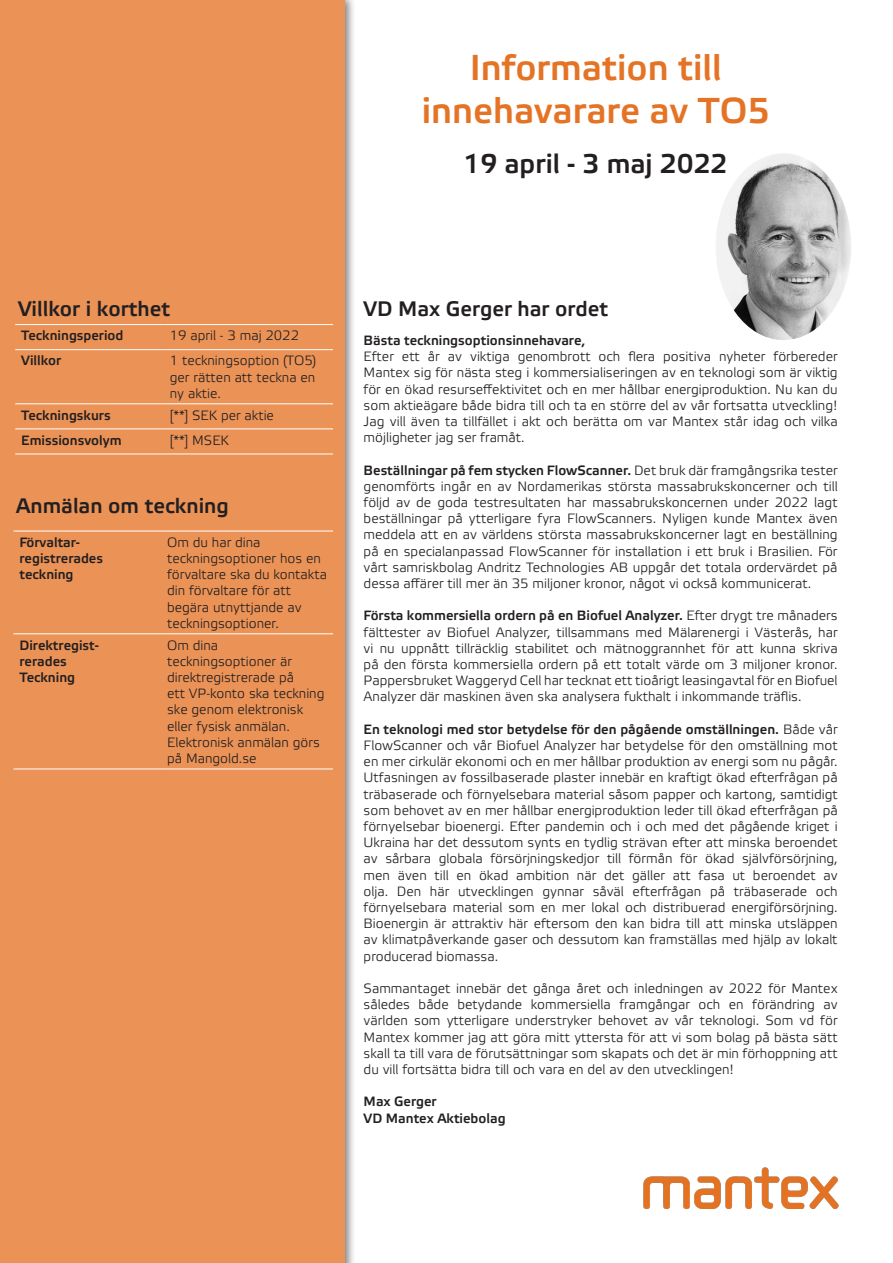
<style>
.page{position:relative;width:893px;height:1263px;background:#fff}
.page>*{position:absolute;margin:0;border:0;box-sizing:border-box;transform-origin:0 0}
.t1{font:36px/43.2px "Etelka Medium Pro";color:#e57325;text-align:center}
.t2{font:27px "Etelka Medium Pro";color:#231f20}
.t3{font:21px "Etelka Medium Pro";color:#231f20}
.t4{font:13.5px/16.2px "Etelka Light Pro";color:#231f20;text-align:justify}
.t5{font:13.5px/16.2px "Etelka Medium Pro";color:#231f20}
.s1{font-family:"Etelka Medium Pro"}
</style>
<div class="page">
<div style="left:0;top:0;width:356px;height:1263px;background:#231f20;opacity:.75"></div>
<div style="left:0;top:0;width:345px;height:1263px;background:#eb9357"></div>
<hr style="left:15px;top:324px;width:149px;height:1px;background:#fff">
<hr style="left:164px;top:324px;width:169px;height:1px;background:#fff">
<hr style="left:15px;top:349px;width:149px;height:1px;background:#fff">
<hr style="left:164px;top:349px;width:169px;height:1px;background:#fff">
<hr style="left:15px;top:404px;width:149px;height:1px;background:#fff">
<hr style="left:164px;top:404px;width:169px;height:1px;background:#fff">
<hr style="left:15px;top:429px;width:149px;height:1px;background:#fff">
<hr style="left:164px;top:429px;width:169px;height:1px;background:#fff">
<hr style="left:15px;top:454px;width:149px;height:1px;background:#fff">
<hr style="left:164px;top:454px;width:169px;height:1px;background:#fff">
<hr style="left:161px;top:633px;width:172px;height:1px;background:#fff">
<hr style="left:14px;top:633px;width:147px;height:1px;background:#fff">
<hr style="left:14px;top:531px;width:147px;height:1px;background:#fff">
<hr style="left:161px;top:531px;width:172px;height:1px;background:#fff">
<hr style="left:14px;top:769px;width:147px;height:1px;background:#fff">
<hr style="left:161px;top:769px;width:172px;height:1px;background:#fff">
<img style="left:716px;top:153px;width:135px;height:187px">
<img style="left:643px;top:1167px;width:196px;height:42px">
<p class="t1" style="left:422px;top:48px;width:350px">Information till innehavarare av TO5</p>
<p class="t2" style="left:463px;top:149px;width:265px">19 april - 3 maj 2022</p>
<p class="t3" style="left:18px;top:297px;width:154px">Villkor i korthet</p>
<p class="t3" style="left:364px;top:297px;width:246px">VD Max Gerger har ordet</p>
<p class="t5" style="left:21px;top:328px;width:104px">Teckningsperiod</p>
<p class="t4" style="left:170px;top:328px;width:131px">19 april - 3 maj 2022</p>
<p class="t5" style="left:21px;top:353px;width:42px">Villkor</p>
<p class="t4" style="left:170px;top:353px;width:148px">1 teckningsoption (TO5) ger rätten att teckna en ny aktie.</p>
<p class="t5" style="left:21px;top:408px;width:91px">Teckningskurs</p>
<p class="t4" style="left:170px;top:408px;width:106px">[**] SEK per aktie</p>
<p class="t5" style="left:21px;top:433px;width:102px">Emissionsvolym</p>
<p class="t4" style="left:170px;top:433px;width:61px">[**] MSEK</p>
<p class="t3" style="left:16px;top:494px;width:214px">Anmälan om teckning</p>
<p class="t5" style="left:20px;top:535px;width:62px">Förvaltar-</p>
<p class="t5" style="left:20px;top:551px;width:85px">registrerades teckning</p>
<p class="t4" style="left:167px;top:535px;width:161px;text-align:left">Om du har dina teckningsoptioner hos en förvaltare ska du kontakta din förvaltare för att begära utnyttjande av</p>
<p class="t4" style="left:167px;top:616px;width:113px">teckningsoptioner.</p>
<p class="t5" style="left:20px;top:637px;width:81px">Direktregist-</p>
<p class="t5" style="left:20px;top:654px;width:49px">rerades</p>
<p class="t5" style="left:20px;top:670px;width:57px">Teckning</p>
<p class="t4" style="left:167px;top:638px;width:129px;text-align:left">Om dina teckningsoptioner är direktregistrerade på</p>
<p class="t4" style="left:167px;top:686px;width:159px;text-align:left">ett VP-konto ska teckning ske genom elektronisk eller fysisk anmälan.</p>
<p class="t4" style="left:167px;top:735px;width:154px">Elektronisk anmälan görs på Mangold.se</p>
<p class="t5" style="left:364px;top:333px;width:223px">Bästa teckningsoptionsinnehavare,</p>
<p class="t4" style="left:364px;top:349px;width:476px">Efter ett år av viktiga genombrott och flera positiva nyheter förbereder Mantex sig för nästa steg i kommersialiseringen av en teknologi som är viktig för en ökad resurseffektivitet och en mer hållbar energiproduktion. Nu kan du som aktieägare både bidra till och ta en större del av vår fortsatta utveckling!<br>Jag vill även ta tillfället i akt och berätta om var Mantex står idag och vilka möjligheter jag ser framåt.</p>
<p class="t4" style="left:364px;top:463px;width:476px"><span class="s1">Beställningar på fem stycken FlowScanner.</span> Det bruk där framgångsrika tester genomförts ingår en av Nordamerikas största massabrukskoncerner och till följd av de goda testresultaten har massabrukskoncernen under 2022 lagt beställningar på ytterligare fyra FlowScanners. Nyligen kunde Mantex även meddela att en av världens största massabrukskoncerner lagt en beställning på en specialanpassad FlowScanner för installation i ett bruk i Brasilien. För vårt samriskbolag Andritz Technologies AB uppgår det totala ordervärdet på dessa affärer till mer än 35 miljoner kronor, något vi också kommunicerat.</p>
<p class="t4" style="left:364px;top:608px;width:476px"><span class="s1">Första kommersiella ordern på en Biofuel Analyzer.</span> Efter drygt tre månaders fälttester av Biofuel Analyzer, tillsammans med Mälarenergi i Västerås, har vi nu uppnått tillräcklig stabilitet och mätnoggrannhet för att kunna skriva på den första kommersiella ordern på ett totalt värde om 3 miljoner kronor.<br>Pappersbruket Waggeryd Cell har tecknat ett tioårigt leasingavtal för en Biofuel Analyzer där maskinen även ska analysera fukthalt i inkommande träflis.</p>
<p class="t4" style="left:364px;top:722px;width:476px"><span class="s1">En teknologi med stor betydelse för den pågående omställningen.</span> Både vår FlowScanner och vår Biofuel Analyzer har betydelse för den omställning mot en mer cirkulär ekonomi och en mer hållbar produktion av energi som nu pågår.<br>Utfasningen av fossilbaserade plaster innebär en kraftigt ökad efterfrågan på träbaserade och förnyelsebara material såsom papper och kartong, samtidigt som behovet av en mer hållbar energiproduktion leder till ökad efterfrågan på förnyelsebar bioenergi. Efter pandemin och i och med det pågående kriget i Ukraina har det dessutom synts en tydlig strävan efter att minska beroendet av sårbara globala försörjningskedjor till förmån för ökad självförsörjning, men även till en ökad ambition när det gäller att fasa ut beroendet av olja. Den här utvecklingen gynnar såväl efterfrågan på träbaserade och förnyelsebara material som en mer lokal och distribuerad energiförsörjning.<br>Bioenergin är attraktiv här eftersom den kan bidra till att minska utsläppen av klimatpåverkande gaser och dessutom kan framställas med hjälp av lokalt producerad biomassa.</p>
<p class="t4" style="left:364px;top:981px;width:476px">Sammantaget innebär det gånga året och inledningen av 2022 för Mantex således både betydande kommersiella framgångar och en förändring av världen som ytterligare understryker behovet av vår teknologi. Som vd för Mantex kommer jag att göra mitt yttersta för att vi som bolag på bästa sätt skall ta till vara de förutsättningar som skapats och det är min förhoppning att du vill fortsätta bidra till och vara en del av den utvecklingen!</p>
<p class="t5" style="left:364px;top:1094px;width:75px">Max Gerger</p>
<p class="t5" style="left:364px;top:1110px;width:143px">VD Mantex Aktiebolag</p>
</div>
